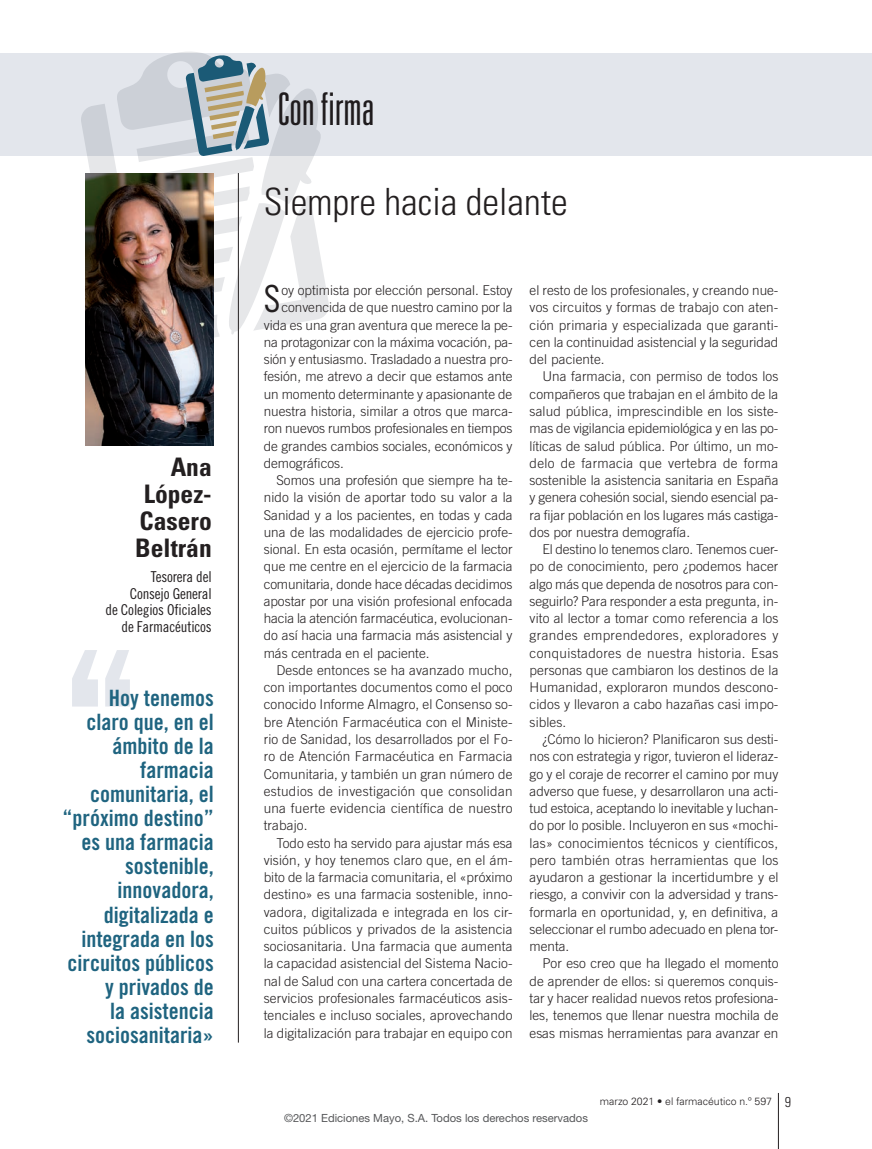
<style>
.page{position:relative;width:872px;height:1149px;background:#fff}
.page>*{position:absolute;margin:0;border:0;box-sizing:border-box;transform-origin:0 0}
.t1{font:300 ultra-condensed 45px "Univers LT Std";color:#231f20}
.CON_FIRMA_titol{font:300 condensed 37.5px "Univers LT Std";color:#231f20}
.TEXT_GENERAL_capitul{font:37.35px "Trade Gothic LT Std Cn 18";color:#231f20}
.t2{font:700 condensed 25.5px/27px "Univers LT Std";color:#231f20;text-align:right}
.FRASE_DESTACADA{font:22.5px/24px "Trade Gothic LT Std Bd Cn 20";color:#1f6480;text-align:right}
.t3{font:15px/16.5px "Trade Gothic LT Std Cn 18";letter-spacing:-.01em;color:#231f20;text-align:right}
.t4{font:300 condensed 14.25px "Univers LT Std";color:#231f20}
.TEXT_GENERAL{font:300 13.5px/17.2px "Trade Gothic LT Std";color:#231f20;text-align:justify}
.TEXT_GENERAL_capitul-2{font:300 13.5px "Trade Gothic LT Std";color:#231f20}
.LADILLO_3{font:11.25px "Helvetica Neue LT Std";color:#57585a}
.t5{font:300 10.5px "Univers LT Std";color:#231f20}
</style>
<div class="page">
<hr style="left:778px;top:1092px;width:1px;height:56px;background:#231f20">
<svg style="left:80px;top:52px;width:250px;height:300px"></svg>
<hr style="left:238px;top:173px;width:1px;height:869px;background:#231f20">
<img style="left:85px;top:173px;width:128px;height:272px">
<svg style="left:0;top:54px;width:872px;height:102px;background:#d9dee4"></svg>
<svg style="left:105px;top:650px;width:25px;height:56px"></svg>
<svg style="left:72px;top:650px;width:26px;height:56px"></svg>
<h3 class="t2" style="left:135px;top:453px;width:78px">Ana<br>López-<br>Casero<br>Beltrán</h3>
<p class="t3" style="left:106px;top:568px;width:108px">Tesorera del<br>Consejo General<br>de Colegios Oficiales de Farmacéuticos</p>
<p class="FRASE_DESTACADA" style="left:63px;top:686px;width:153px">Hoy tenemos claro que, en el ámbito de la farmacia comunitaria, el “próximo destino” es una farmacia sostenible, innovadora, digitalizada e integrada en los circuitos públicos y privados de<br>la asistencia sociosanitaria»</p>
<h1 class="t1" style="left:277px;top:85px;width:99px">Con firma</h1>
<p class="CON_FIRMA_titol" style="left:264px;top:179px;width:305px">Siempre hacia delante</p>
<p class="TEXT_GENERAL_capitul" style="left:264px;top:277px;width:18px">S</p>
<p class="TEXT_GENERAL_capitul-2" style="left:281px;top:282px;width:233px">oy optimista por elección personal. Estoy</p>
<p class="TEXT_GENERAL_capitul-2" style="left:281px;top:299px;width:232px">convencida de que nuestro camino por la</p>
<p class="TEXT_GENERAL_capitul-2" style="left:264px;top:317px;width:250px">vida es una gran aventura que merece la pe-</p>
<p class="TEXT_GENERAL_capitul-2" style="left:264px;top:334px;width:250px">na protagonizar con la máxima vocación, pa-</p>
<p class="TEXT_GENERAL_capitul-2" style="left:264px;top:351px;width:250px">sión y entusiasmo. Trasladado a nuestra pro-</p>
<p class="TEXT_GENERAL_capitul-2" style="left:264px;top:368px;width:250px">fesión, me atrevo a decir que estamos ante</p>
<p class="TEXT_GENERAL_capitul-2" style="left:264px;top:386px;width:250px">un momento determinante y apasionante de</p>
<p class="TEXT_GENERAL_capitul-2" style="left:264px;top:403px;width:250px">nuestra historia, similar a otros que marca-</p>
<p class="TEXT_GENERAL_capitul-2" style="left:264px;top:420px;width:250px">ron nuevos rumbos profesionales en tiempos</p>
<p class="TEXT_GENERAL_capitul-2" style="left:264px;top:437px;width:250px">de grandes cambios sociales, económicos y</p>
<p class="TEXT_GENERAL_capitul-2" style="left:264px;top:455px;width:82px">demográficos.</p>
<p class="TEXT_GENERAL" style="left:264px;top:471px;width:250px;text-indent:13px">Somos una profesión que siempre ha te&shy;nido la visión de aportar todo su valor a la Sanidad y a los pacientes, en todas y cada una de las modalidades de ejercicio profe&shy;sional. En esta ocasión, permítame el lector que me centre en el ejercicio de la farmacia comunitaria, donde hace décadas decidimos apostar por una visión profesional enfocada hacia la atención farmacéutica, evolucionan&shy;do así hacia una farmacia más asistencial y más centrada en el paciente.</p>
<p class="TEXT_GENERAL" style="left:264px;top:661px;width:250px;text-indent:13px">Desde entonces se ha avanzado mucho, con importantes documentos como el poco conocido Informe Almagro, el Consenso so&shy;bre Atención Farmacéutica con el Ministe&shy;rio de Sanidad, los desarrollados por el Fo&shy;ro de Atención Farmacéutica en Farmacia Comunitaria, y también un gran número de estudios de investigación que consolidan una fuerte evidencia científica de nuestro trabajo.</p>
<p class="TEXT_GENERAL" style="left:264px;top:833px;width:250px;text-indent:13px">Todo esto ha servido para ajustar más esa visión, y hoy tenemos claro que, en el ám&shy;bito de la farmacia comunitaria, el «próximo destino» es una farmacia sostenible, inno&shy;vadora, digitalizada e integrada en los cir&shy;cuitos públicos y privados de la asistencia sociosanitaria. Una farmacia que aumenta la capacidad asistencial del Sistema Nacio&shy;nal de Salud con una cartera concertada de servicios profesionales farmacéuticos asis&shy;tenciales e incluso sociales, aprovechando la digitalización para trabajar en equipo con</p>
<p class="TEXT_GENERAL" style="left:529px;top:281px;width:250px">el resto de los profesionales, y creando nue&shy;vos circuitos y formas de trabajo con aten&shy;ción primaria y especializada que garanti&shy;cen la continuidad asistencial y la seguridad del paciente.</p>
<p class="TEXT_GENERAL" style="left:529px;top:368px;width:250px;text-indent:13px">Una farmacia, con permiso de todos los compañeros que trabajan en el ámbito de la salud pública, imprescindible en los siste&shy;mas de vigilancia epidemiológica y en las po&shy;líticas de salud pública. Por último, un mo&shy;delo de farmacia que vertebra de forma sostenible la asistencia sanitaria en España y genera cohesión social, siendo esencial pa&shy;ra fijar población en los lugares más castiga&shy;dos por nuestra demografía.</p>
<p class="TEXT_GENERAL" style="left:529px;top:540px;width:250px;text-indent:13px">El destino lo tenemos claro. Tenemos cuer&shy;po de conocimiento, pero ¿podemos hacer algo más que dependa de nosotros para con&shy;seguirlo? Para responder a esta pregunta, in&shy;vito al lector a tomar como referencia a los grandes emprendedores, exploradores y conquistadores de nuestra historia. Esas personas que cambiaron los destinos de la Humanidad, exploraron mundos descono&shy;cidos y llevaron a cabo hazañas casi impo&shy;sibles.</p>
<p class="TEXT_GENERAL" style="left:529px;top:730px;width:250px;text-indent:13px">¿Cómo lo hicieron? Planificaron sus desti&shy;nos con estrategia y rigor, tuvieron el lideraz&shy;go y el coraje de recorrer el camino por muy adverso que fuese, y desarrollaron una acti&shy;tud estoica, aceptando lo inevitable y luchan&shy;do por lo posible. Incluyeron en sus «mochi&shy;las» conocimientos técnicos y científicos, pero también otras herramientas que los ayudaron a gestionar la incertidumbre y el riesgo, a convivir con la adversidad y trans&shy;formarla en oportunidad, y, en definitiva, a seleccionar el rumbo adecuado en plena tor&shy;menta.</p>
<p class="TEXT_GENERAL" style="left:529px;top:954px;width:250px;text-indent:13px">Por eso creo que ha llegado el momento de aprender de ellos: si queremos conquis&shy;tar y hacer realidad nuevos retos profesiona&shy;les, tenemos que llenar nuestra mochila de esas mismas herramientas para avanzar en</p>
<p class="t5" style="left:600px;top:1094px;width:174px">marzo 2021 • el farmacéutico n.º 597</p>
<p class="t4" style="left:784px;top:1092px;width:8px">9</p>
<p class="LADILLO_3" style="left:284px;top:1111px;width:305px">©2021 Ediciones Mayo, S.A. Todos los derechos reservados</p>
</div>
